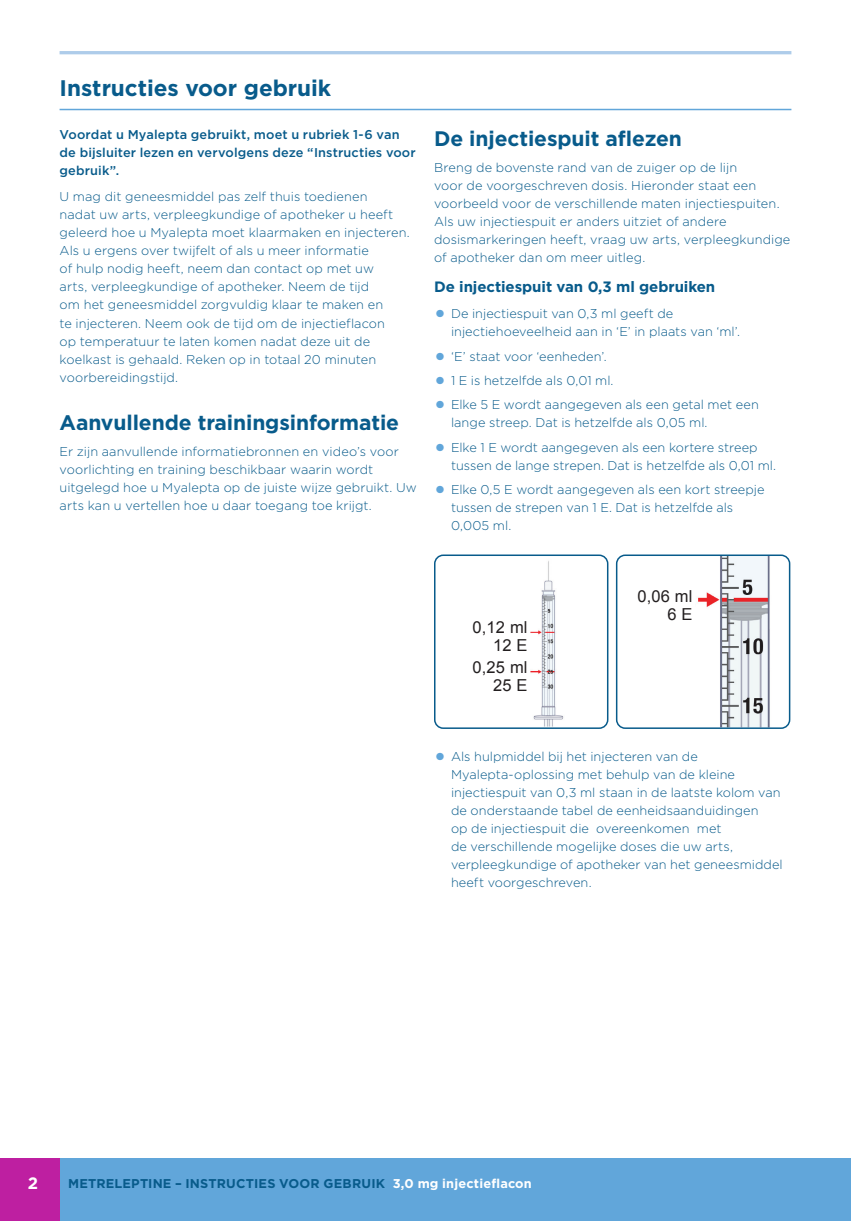
<style>
.page{position:relative;width:851px;height:1221px;background:#fff}
.page>*{position:absolute;margin:0;border:0;box-sizing:border-box;transform-origin:0 0}
.Heading{font:700 22.5px "Gotham";color:#085b8b}
.Subhead{font:700 21px "Gotham";letter-spacing:-.005em;color:#085b8b}
._2nd_subhead{font:16.5px "Arial";letter-spacing:.01em;color:#231f20}
.t1{font:700 16.5px "Gotham";color:#fff}
._2nd_subhead-2{font:700 15px "Gotham";letter-spacing:-.005em;color:#085b8b}
.List_Paragraph{font:300 12.75px/18px "Gotham";letter-spacing:.005em;color:#085b8b}
.t2{font:500 12.75px/18px "Gotham";letter-spacing:.01em;color:#085b8b}
.t3{font:700 12.75px "Gotham";letter-spacing:.015em;color:#085b8b}
.s1{font-family:"DIN Pro";font-weight:400;font-size:22.5px;color:#61a6da}
.s2{color:#fff}
</style>
<div class="page">
<div style="left:0;top:1158px;width:60px;height:62px;background:#be1fa1"></div>
<div style="left:60px;top:1158px;width:790px;height:62px;background:#61a6da"></div>
<hr style="left:60px;top:51px;width:731px;height:3px;background:#aeccea">
<hr style="left:60px;top:109px;width:731px;height:1px;background:#61a6da">
<img style="left:434px;top:557px;width:173px;height:171px">
<div style="left:434px;top:554px;width:174px;height:175px;border:2px solid #085b8b;border-radius:9px"></div>
<img style="left:618px;top:557px;width:171px;height:171px">
<div style="left:615px;top:554px;width:175px;height:175px;border:2px solid #085b8b;border-radius:9px"></div>
<div style="left:451px;top:618px;width:78px;height:92px;background:#fff"></div>
<div style="left:621px;top:588px;width:73px;height:73px;background:#fff"></div>
<p class="Heading" style="left:60px;top:73px;width:273px">Instructies voor gebruik</p>
<p class="t2" style="left:60px;top:125px;width:357px">Voordat u Myalepta gebruikt, moet u rubriek 1‑6 van de bijsluiter lezen en vervolgens deze “Instructies voor gebruik”.</p>
<p class="List_Paragraph" style="left:60px;top:188px;width:352px">U mag dit geneesmiddel pas zelf thuis toedienen<br>nadat uw arts, verpleegkundige of apotheker u heeft geleerd hoe u Myalepta moet klaarmaken en injecteren.<br>Als u ergens over twijfelt of als u meer informatie<br>of hulp nodig heeft, neem dan contact op met uw<br>arts, verpleegkundige of apotheker. Neem de tijd<br>om het geneesmiddel zorgvuldig klaar te maken en<br>te injecteren. Neem ook de tijd om de injectieflacon<br>op temperatuur te laten komen nadat deze uit de koelkast is gehaald. Reken op in totaal 20 minuten voorbereidingstijd.</p>
<p class="Subhead" style="left:60px;top:408px;width:341px">Aanvullende trainingsinformatie</p>
<p class="List_Paragraph" style="left:60px;top:442px;width:359px">Er zijn aanvullende informatiebronnen en video’s voor voorlichting en training beschikbaar waarin wordt uitgelegd hoe u Myalepta op de juiste wijze gebruikt. Uw arts kan u vertellen hoe u daar toegang toe krijgt.</p>
<p class="Subhead" style="left:434px;top:124px;width:249px">De injectiespuit aflezen</p>
<p class="List_Paragraph" style="left:434px;top:158px;width:358px">Breng de bovenste rand van de zuiger op de lijn<br>voor de voorgeschreven dosis. Hieronder staat een voorbeeld voor de verschillende maten injectiespuiten.<br>Als uw injectiespuit er anders uitziet of andere dosismarkeringen heeft, vraag uw arts, verpleegkundige of apotheker dan om meer uitleg.</p>
<p class="_2nd_subhead-2" style="left:434px;top:276px;width:283px">De injectiespuit van 0,3 ml gebruiken</p>
<p class="List_Paragraph" style="left:451px;top:304px;width:290px;text-indent:-17px"><span class="s1">•</span> De injectiespuit van 0,3 ml geeft de injectiehoeveelheid aan in ‘E’ in plaats van ‘ml’.</p>
<p class="List_Paragraph" style="left:434px;top:347px;width:174px"><span class="s1">•</span> ‘E’ staat voor ‘eenheden’.</p>
<p class="List_Paragraph" style="left:434px;top:371px;width:181px"><span class="s1">•</span> 1 E is hetzelfde als 0,01 ml.</p>
<p class="List_Paragraph" style="left:451px;top:395px;width:309px;text-indent:-17px"><span class="s1">•</span> Elke 5 E wordt aangegeven als een getal met een lange streep. Dat is hetzelfde als 0,05 ml.</p>
<p class="List_Paragraph" style="left:451px;top:438px;width:326px;text-indent:-17px"><span class="s1">•</span> Elke 1 E wordt aangegeven als een kortere streep tussen de lange strepen. Dat is hetzelfde als 0,01 ml.</p>
<p class="List_Paragraph" style="left:451px;top:480px;width:315px;text-indent:-17px"><span class="s1">•</span> Elke 0,5 E wordt aangegeven als een kort streepje tussen de strepen van 1 E. Dat is hetzelfde als<br>0,005 ml.</p>
<p class="_2nd_subhead" style="left:472px;top:616px;width:57px">0,12 ml</p>
<p class="_2nd_subhead" style="left:493px;top:634px;width:36px">12 E</p>
<p class="_2nd_subhead" style="left:472px;top:656px;width:57px">0,25 ml</p>
<p class="_2nd_subhead" style="left:493px;top:674px;width:36px">25 E</p>
<p class="_2nd_subhead" style="left:637px;top:585px;width:57px">0,06 ml</p>
<p class="_2nd_subhead" style="left:667px;top:603px;width:27px">6 E</p>
<p class="List_Paragraph" style="left:451px;top:747px;width:333px;text-indent:-17px"><span class="s1">•</span> Als hulpmiddel bij het injecteren van de Myalepta‑oplossing met behulp van de kleine injectiespuit van 0,3 ml staan in de laatste kolom van de onderstaande tabel de eenheidsaanduidingen<br>op de injectiespuit die overeenkomen met<br>de verschillende mogelijke doses die uw arts, verpleegkundige of apotheker van het geneesmiddel heeft voorgeschreven.</p>
<p class="t1" style="left:28px;top:1172px;width:12px">2</p>
<p class="t3" style="left:68px;top:1174px;width:465px">METRELEPTINE – INSTRUCTIES VOOR GEBRUIK <span class="s2">3,0 mg injectieflacon</span></p>
</div>
